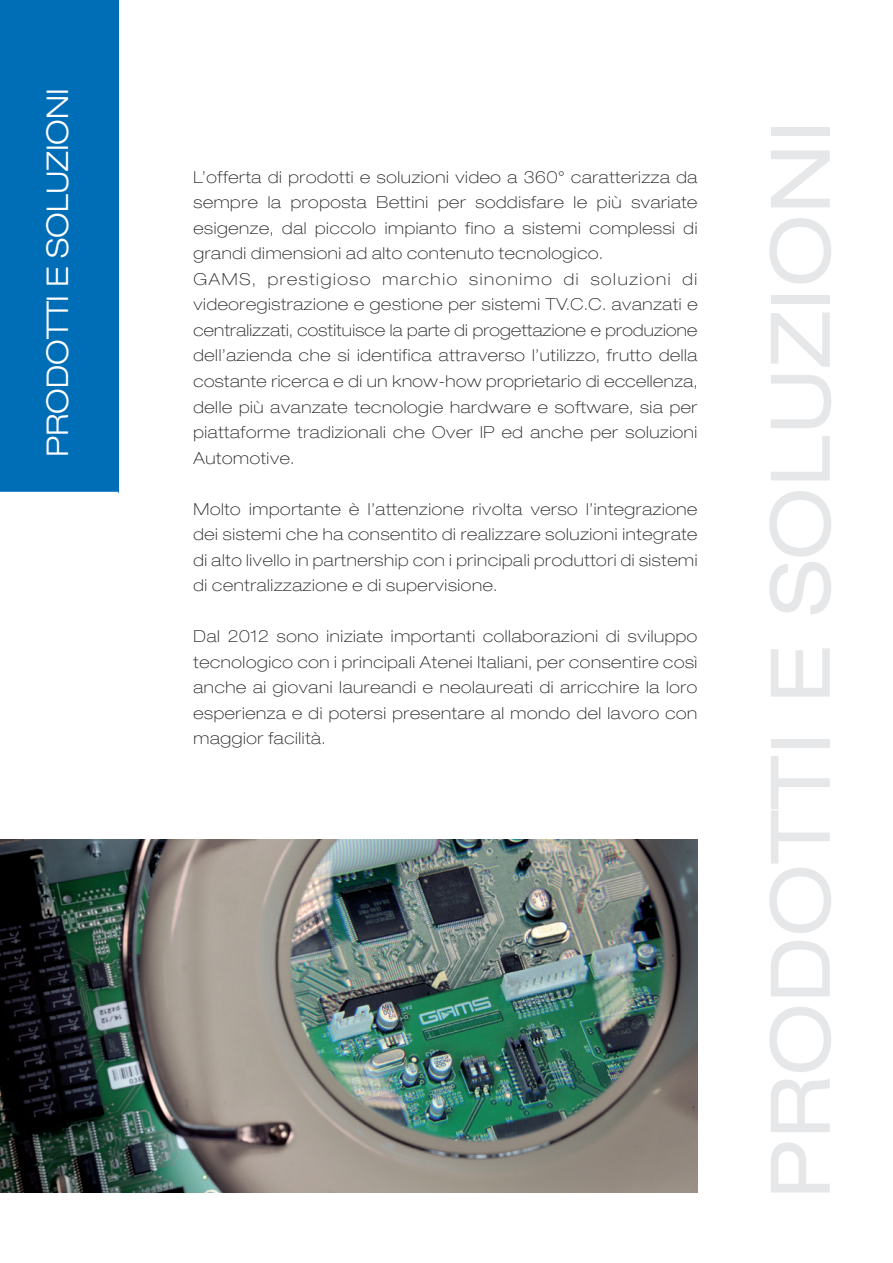
<style>
.page{position:relative;width:893px;height:1263px;background:#fff}
.page>*{position:absolute;margin:0;border:0;box-sizing:border-box;transform-origin:0 0}
.t1{font:expanded 82.5px "Helvetica Neue";letter-spacing:.01em;color:#e6e7e9}
.t2{font:300 expanded 30px "Helvetica Neue";color:#fff}
.t3{font:100 expanded 16.5px/25.5px "Helvetica Neue";letter-spacing:.04em;color:#231f20;text-align:justify}
.t4{font:100 expanded 16.5px "Helvetica Neue";letter-spacing:.1em;color:#231f20}
</style>
<div class="page">
<div style="left:0;top:0;width:118px;height:492px;background:#006db7"></div>
<img style="left:0;top:840px;width:697px;height:353px">
<p class="t2" style="left:39px;top:457px;width:370px;rotate:-90deg">PRODOTTI E SOLUZIONI</p>
<p class="t3" style="left:193px;top:164px;width:505px">L’offerta di prodotti e soluzioni video a 360° caratterizza da sempre la proposta Bettini per soddisfare le più svariate</p>
<p class="t3" style="left:193px;top:215px;width:505px">esigenze, dal piccolo impianto fino a sistemi complessi di grandi dimensioni ad alto contenuto tecnologico.</p>
<p class="t4" style="left:193px;top:269px;width:505px">GAMS, prestigioso marchio sinonimo di soluzioni di</p>
<p class="t3" style="left:193px;top:292px;width:505px">videoregistrazione e gestione per sistemi TV.C.C. avanzati e</p>
<p class="t3" style="left:193px;top:317px;width:505px">centralizzati, costituisce la parte di progettazione e produzione dell’azienda che si identifica attraverso l’utilizzo, frutto della costante ricerca e di un know-how proprietario di eccellenza, delle più avanzate tecnologie hardware e software, sia per</p>
<p class="t3" style="left:193px;top:419px;width:505px">piattaforme tradizionali che Over IP ed anche per soluzioni</p>
<p class="t3" style="left:193px;top:445px;width:102px">Automotive.</p>
<p class="t3" style="left:193px;top:496px;width:505px">Molto importante è l’attenzione rivolta verso l’integrazione dei sistemi che ha consentito di realizzare soluzioni integrate di alto livello in partnership con i principali produttori di sistemi di centralizzazione e di supervisione.</p>
<p class="t3" style="left:193px;top:623px;width:505px">Dal 2012 sono iniziate importanti collaborazioni di sviluppo tecnologico con i principali Atenei Italiani, per consentire così anche ai giovani laureandi e neolaureati di arricchire la loro esperienza e di potersi presentare al mondo del lavoro con maggior facilità.</p>
<p class="t1" style="left:750px;top:1199px;width:1081px;rotate:-90deg">PRODOTTI E SOLUZIONI</p>
</div>
